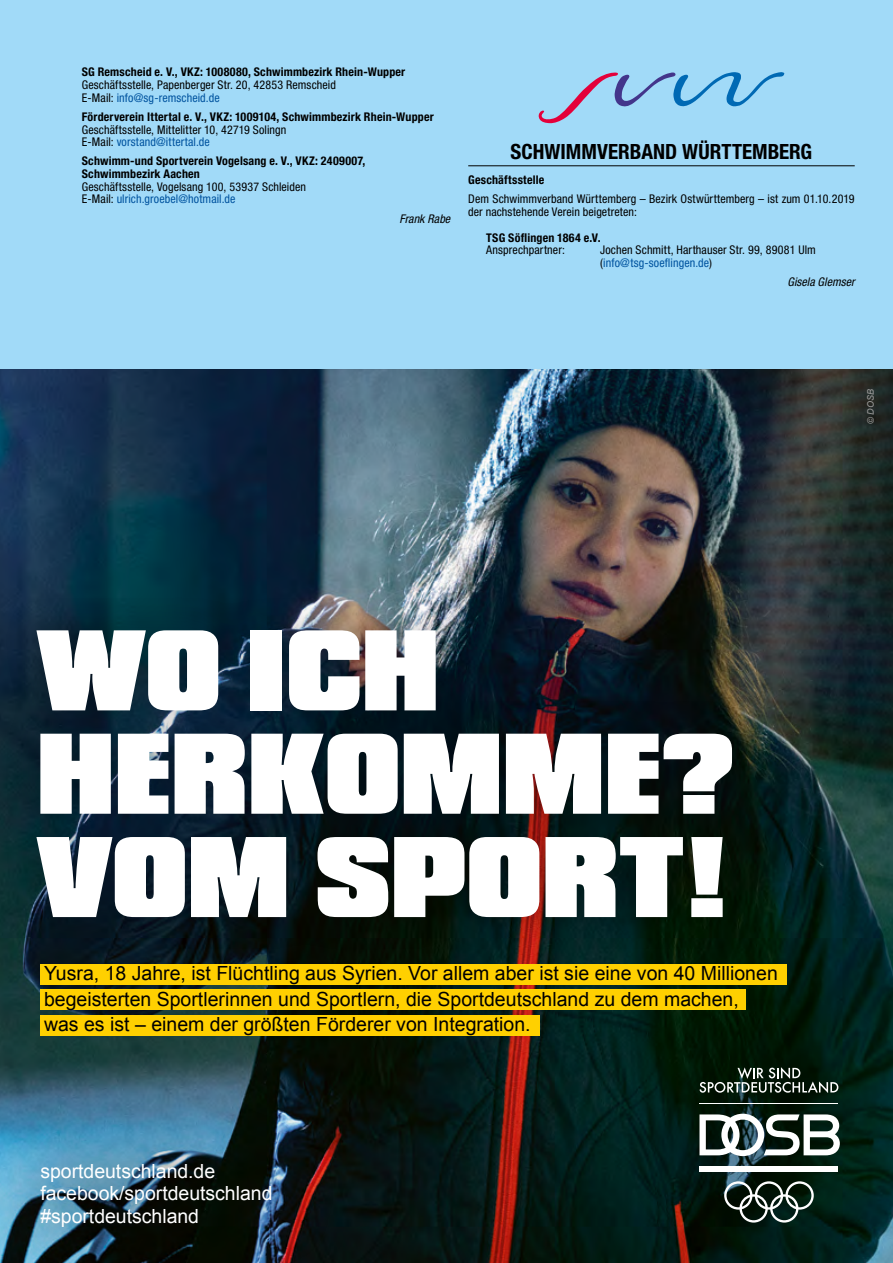
<style>
.page{position:relative;width:893px;height:1263px;background:#a1daf8}
.page>*{position:absolute;margin:0;border:0;box-sizing:border-box;transform-origin:0 0}
.t1{font:900 120px/103.4px "Compacta LT Std";color:#fff}
.t2{font:700 condensed 21px "Helvetica Neue";color:#000}
.t3{font:19.5px/25.5px "Arial";color:#000}
.t4{font:19.5px/22.5px "Arial";color:#fff}
.t5{font:condensed 12px/12.8px "Helvetica Neue";letter-spacing:.01em;color:#000}
.t6{font:700 condensed 12px/12.8px "Helvetica Neue";letter-spacing:.015em;color:#000}
.t7{font:italic condensed 12px "Helvetica Neue";letter-spacing:.005em;color:#000}
.t8{font:italic 9px "Arial";color:#9d9d9c}
.s1{color:#00539f}
</style>
<div class="page">
<hr style="left:468px;top:165px;width:387px;height:1px;background:#000">
<svg style="left:539px;top:72px;width:245px;height:51px"></svg>
<img style="left:0;top:370px;width:893px;height:893px">
<div style="left:620px;top:989px;width:273px;height:274px;background:#000;opacity:.3"></div>
<hr style="left:699px;top:1103px;width:139px;height:1px;background:#fff">
<svg style="left:699px;top:1067px;width:139px;height:26px;background:#39483c"></svg>
<div style="left:699px;top:1166px;width:139px;height:6px;background:#fff"></div>
<svg style="left:724px;top:1181px;width:90px;height:41px;background:#404f47"></svg>
<svg style="left:699px;top:1114px;width:141px;height:42px;background:#818c89"></svg>
<div style="left:0;top:1085px;width:347px;height:178px;background:#000;opacity:.3"></div>
<div style="left:1px;top:593px;width:768px;height:362px;background:#000;opacity:.3"></div>
<div style="left:40px;top:1014px;width:500px;height:21px;background:#ffd000"></div>
<div style="left:40px;top:963px;width:747px;height:21px;background:#ffd000"></div>
<div style="left:40px;top:989px;width:706px;height:21px;background:#ffd000"></div>
<svg style="left:886px;top:370px;width:7px;height:7px"></svg>
<p class="t6" style="left:82px;top:66px;width:325px">SG Remscheid e. V., VKZ: 1008080, Schwimmbezirk Rhein-Wupper</p>
<p class="t5" style="left:82px;top:78px;width:256px">Geschäftsstelle, Papenberger Str. 20, 42853 Remscheid<br>E-Mail: <span class="s1">info@sg-remscheid.de</span></p>
<p class="t6" style="left:82px;top:110px;width:353px">Förderverein Ittertal e. V., VKZ: 1009104, Schwimmbezirk Rhein-Wupper</p>
<p class="t5" style="left:82px;top:123px;width:206px">Geschäftsstelle, Mittelitter 10, 42719 Solingn<br>E-Mail: <span class="s1">vorstand@ittertal.de</span></p>
<p class="t6" style="left:82px;top:155px;width:285px">Schwimm-und Sportverein Vogelsang e. V., VKZ: 2409007,<br>Schwimmbezirk Aachen</p>
<p class="t5" style="left:82px;top:180px;width:226px">Geschäftsstelle, Vogelsang 100, 53937 Schleiden<br>E-Mail: <span class="s1">ulrich.groebel@hotmail.de</span></p>
<p class="t7" style="left:400px;top:211px;width:52px">Frank Rabe</p>
<h2 class="t2" style="left:511px;top:139px;width:303px">SCHWIMMVERBAND WÜRTTEMBERG</h2>
<p class="t6" style="left:468px;top:174px;width:78px">Geschäftsstelle</p>
<p class="t5" style="left:468px;top:193px;width:388px">Dem Schwimmverband Württemberg – Bezirk Ostwürttemberg – ist zum 01.10.2019 der nachstehende Verein beigetreten:</p>
<p class="t6" style="left:486px;top:231px;width:116px">TSG Söflingen 1864 e.V.</p>
<p class="t5" style="left:486px;top:244px;width:80px">Ansprechpartner:</p>
<p class="t5" style="left:600px;top:244px;width:217px">Jochen Schmitt, Harthauser Str. 99, 89081 Ulm (<span class="s1">info@tsg-soeflingen.de</span>)</p>
<p class="t7" style="left:787px;top:275px;width:69px">Gisela Glemser</p>
<p class="t8" style="left:865px;top:424px;width:36px;rotate:-90deg">© DOSB</p>
<h1 class="t1" style="left:37px;top:619px;width:700px">WO ICH<br>HERKOMME?<br>VOM SPORT!</h1>
<h3 class="t3" style="left:44px;top:961px;width:735px">Yusra, 18 Jahre, ist Flüchtling aus Syrien. Vor allem aber ist sie eine von 40 Millionen begeisterten Sportlerinnen und Sportlern, die Sportdeutschland zu dem machen, was es ist – einem der größten Förderer von Integration.</h3>
<h3 class="t4" style="left:40px;top:1160px;width:234px">sportdeutschland.de facebook/sportdeutschland #sportdeutschland</h3>
</div>
